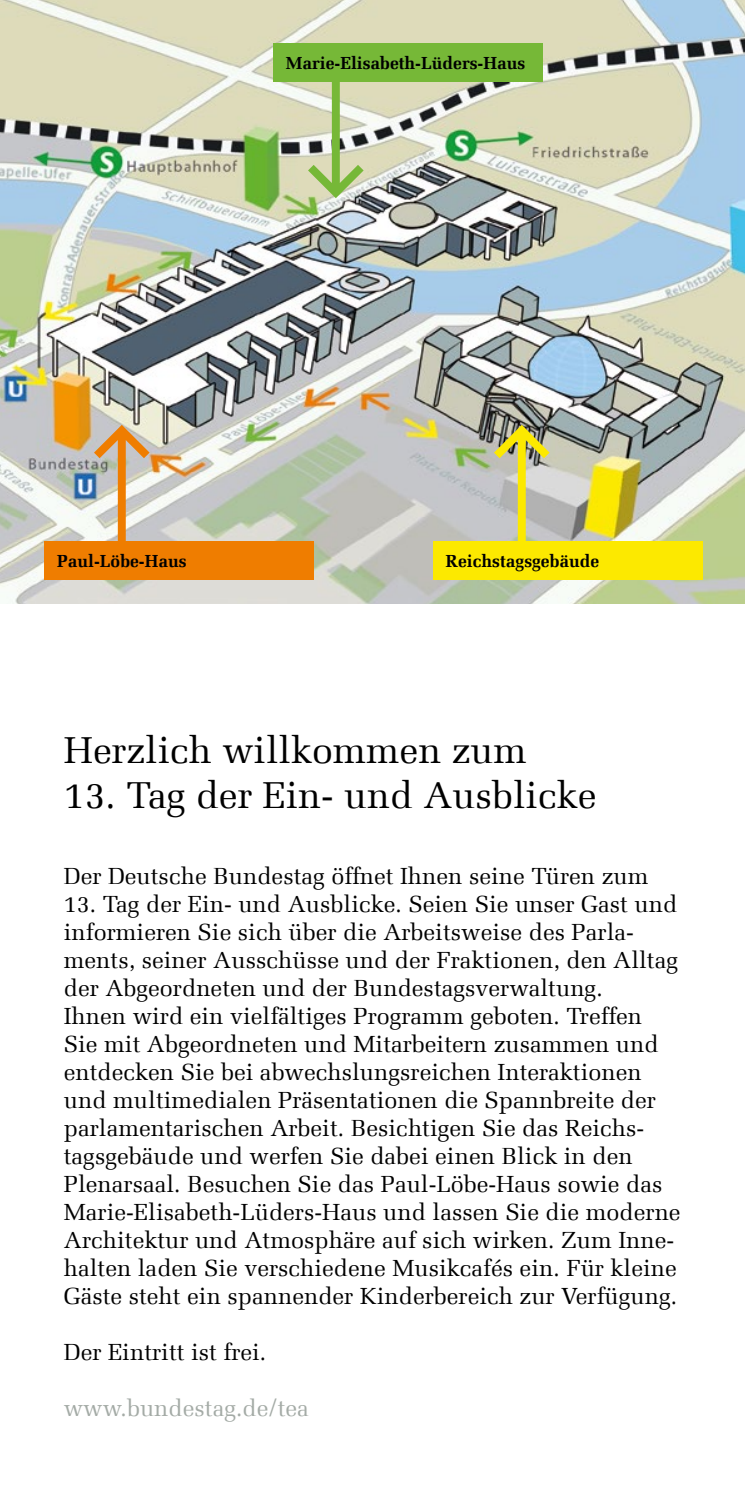
<style>
.page{position:relative;width:745px;height:1489px;background:#fff}
.page>*{position:absolute;margin:0;border:0;box-sizing:border-box;transform-origin:0 0}
.t1{font:37.5px "Melior Com";color:#000}
.t2{font:23.25px/28px "Melior Com";color:#000}
.t3{font:23.25px "Melior Com";color:#a4aba6}
.t4{font:700 17.5px "Melior Com";color:#000}
</style>
<div class="page">
<img style="left:0;top:0;width:744px;height:603px">
<div style="left:44px;top:541px;width:270px;height:38px;background:#ef7d00"></div>
<div style="left:273px;top:43px;width:269px;height:39px;background:#76b837"></div>
<div style="left:432px;top:541px;width:270px;height:38px;background:#fce900"></div>
<svg style="left:94px;top:425px;width:55px;height:116px"></svg>
<svg style="left:493px;top:425px;width:56px;height:116px"></svg>
<svg style="left:308px;top:82px;width:55px;height:116px"></svg>
<p class="t4" style="left:286px;top:52px;width:241px">Marie-Elisabeth-Lüders-Haus</p>
<p class="t4" style="left:57px;top:550px;width:131px">Paul-Löbe-Haus</p>
<p class="t4" style="left:445px;top:550px;width:155px">Reichstagsgebäude</p>
<h1 class="t1" style="left:64px;top:727px;width:464px">Herzlich willkommen zum</h1>
<h1 class="t1" style="left:64px;top:772px;width:534px">13. Tag der Ein- und Ausblicke</h1>
<p class="t2" style="left:64px;top:861px;width:585px">Der Deutsche Bundestag öffnet Ihnen seine Türen zum</p>
<p class="t2" style="left:64px;top:889px;width:618px">13. Tag der Ein- und Ausblicke. Seien Sie unser Gast und informieren Sie sich über die Arbeitsweise des Parla&shy;ments, seiner Ausschüsse und der Fraktionen, den Alltag der Abgeordneten und der Bundestagsverwaltung.<br>Ihnen wird ein vielfältiges Programm geboten. Treffen Sie mit Abgeordneten und Mitarbeitern zusammen und entdecken Sie bei abwechslungsreichen Interaktionen und multimedialen Präsentationen die Spannbreite der parlamentarischen Arbeit. Besichtigen Sie das Reichs&shy;tagsgebäude und werfen Sie dabei einen Blick in den Plenarsaal. Besuchen Sie das Paul-Löbe-Haus sowie das Marie-Elisabeth-Lüders-Haus und lassen Sie die moderne Architektur und Atmosphäre auf sich wirken. Zum Inne&shy;halten laden Sie verschiedene Musikcafés ein. Für kleine Gäste steht ein spannender Kinderbereich zur Verfügung.</p>
<p class="t2" style="left:64px;top:1338px;width:204px">Der Eintritt ist frei.</p>
<p class="t3" style="left:64px;top:1394px;width:246px">www.bundestag.de/tea</p>
</div>
